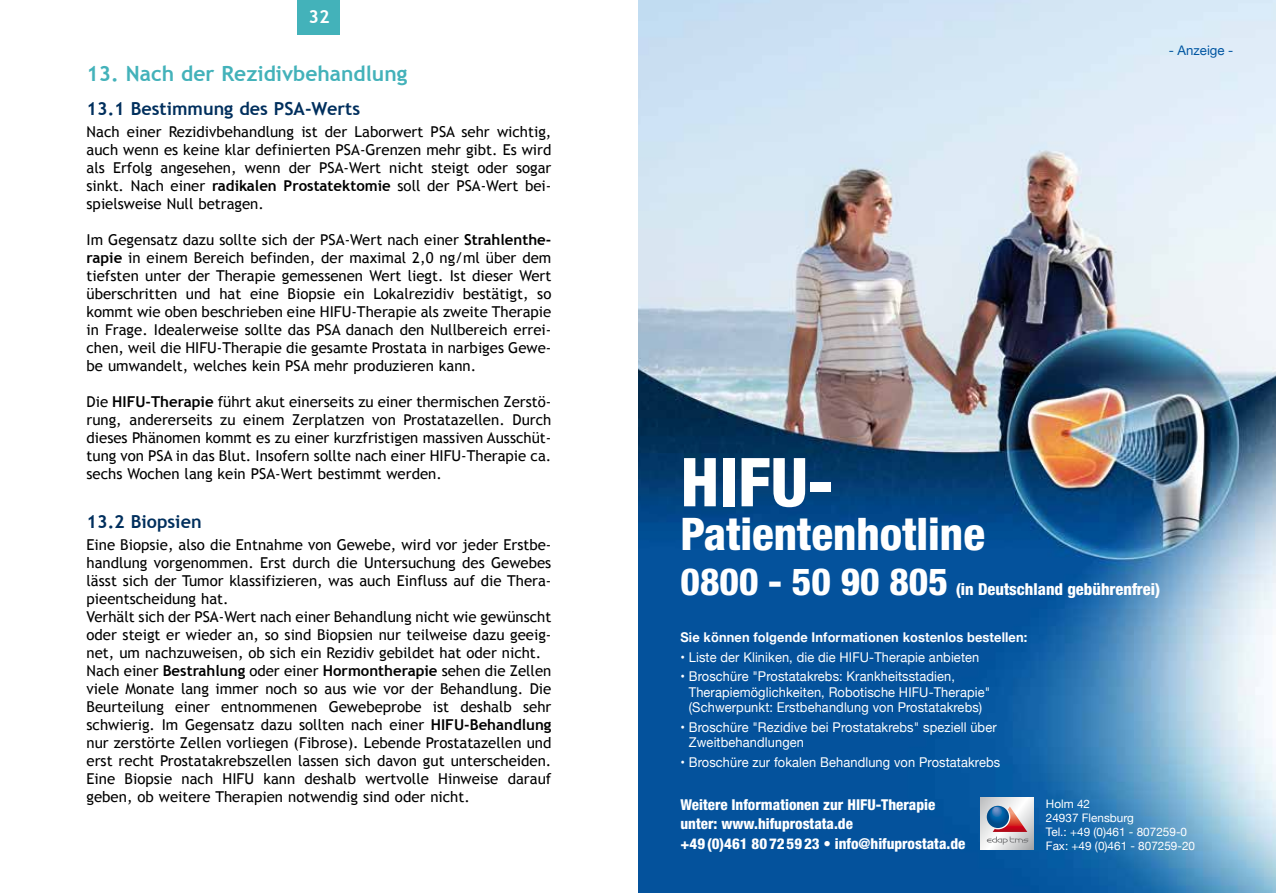
<style>
.page{position:relative;width:1276px;height:893px;background:#fff}
.page>*{position:absolute;margin:0;border:0;box-sizing:border-box;transform-origin:0 0}
.t1{font:800 condensed 67.5px "Helvetica Neue";color:#fff}
.t2{font:800 condensed 45px "Helvetica Neue";color:#fff}
.t3{font:800 condensed 37.5px "Helvetica Neue";color:#fff}
.t4{font:700 21px "Trebuchet MS";color:#43b2ba}
.t5{font:700 18px "Trebuchet MS";color:#002f5d}
.t6{font:700 18px "Trebuchet MS";color:#fff}
.t7{font:800 condensed 16.5px "Helvetica Neue";color:#fff}
.t8{font:15px/18px "Trebuchet MS";color:#000;text-align:justify}
.t9{font:800 condensed 15px/19.5px "Helvetica Neue";color:#fff}
.t10{font:13.5px/15.1px "Helvetica Neue";letter-spacing:.01em;color:#fff;scale:.95 1}
.t11{font:700 13.5px "Helvetica Neue";letter-spacing:.01em;color:#fff;scale:.95 1}
.t12{font:13.2px "Helvetica Neue";color:#0055a1}
.t13{font:11.7px/14.1px "Helvetica Neue";color:#fff}
.s1{font-weight:700}
</style>
<div class="page">
<div style="left:298px;top:0;width:42px;height:34px;background:#43b2ba"></div>
<img style="left:638px;top:0;width:638px;height:893px">
<svg style="left:980px;top:797px;width:53px;height:52px"></svg>
<p class="t6" style="left:308px;top:6px;width:23px">32</p>
<h3 class="t4" style="left:87px;top:60px;width:322px">13. Nach der Rezidivbehandlung</h3>
<p class="t5" style="left:87px;top:97px;width:275px">13.1 Bestimmung des PSA-Werts</p>
<p class="t8" style="left:87px;top:123px;width:466px">Nach einer Rezidivbehandlung ist der Laborwert PSA sehr wichtig, auch wenn es keine klar definierten PSA-Grenzen mehr gibt. Es wird als Erfolg angesehen, wenn der PSA-Wert nicht steigt oder sogar sinkt. Nach einer <span class="s1">radikalen Prostatektomie</span> soll der PSA-Wert bei&shy;spielsweise Null betragen.</p>
<p class="t8" style="left:87px;top:231px;width:466px">Im Gegensatz dazu sollte sich der PSA-Wert nach einer <span class="s1">Strahlenthe&shy;rapie</span> in einem Bereich befinden, der maximal 2,0 ng/ml über dem tiefsten unter der Therapie gemessenen Wert liegt. Ist dieser Wert überschritten und hat eine Biopsie ein Lokalrezidiv bestätigt, so kommt wie oben beschrieben eine HIFU-Therapie als zweite Therapie in Frage. Idealerweise sollte das PSA danach den Nullbereich errei&shy;chen, weil die HIFU-Therapie die gesamte Prostata in narbiges Gewe&shy;be umwandelt, welches kein PSA mehr produzieren kann.</p>
<p class="t8" style="left:87px;top:393px;width:466px">Die <span class="s1">HIFU-Therapie</span> führt akut einerseits zu einer thermischen Zerstö&shy;rung, andererseits zu einem Zerplatzen von Prostatazellen. Durch dieses Phänomen kommt es zu einer kurzfristigen massiven Ausschüt&shy;tung von PSA in das Blut. Insofern sollte nach einer HIFU-Therapie ca. sechs Wochen lang kein PSA-Wert bestimmt werden.</p>
<p class="t5" style="left:87px;top:510px;width:117px">13.2 Biopsien</p>
<p class="t8" style="left:87px;top:536px;width:466px;text-align:left">Eine Biopsie, also die Entnahme von Gewebe, wird vor jeder Erstbe&shy;handlung vorgenommen. Erst durch die Untersuchung des Gewebes lässt sich der Tumor klassifizieren, was auch Einfluss auf die Thera&shy;pieentscheidung hat.<br>Verhält sich der PSA-Wert nach einer Behandlung nicht wie gewünscht oder steigt er wieder an, so sind Biopsien nur teilweise dazu geeig&shy;net, um nachzuweisen, ob sich ein Rezidiv gebildet hat oder nicht.<br>Nach einer <span class="s1">Bestrahlung</span> oder einer <span class="s1">Hormontherapie</span> sehen die Zellen viele Monate lang immer noch so aus wie vor der Behandlung. Die Beurteilung einer entnommenen Gewebeprobe ist deshalb sehr schwierig. Im Gegensatz dazu sollten nach einer <span class="s1">HIFU-Behandlung </span>nur zerstörte Zellen vorliegen (Fibrose). Lebende Prostatazellen und erst recht Prostatakrebszellen lassen sich davon gut unterscheiden.<br>Eine Biopsie nach HIFU kann deshalb wertvolle Hinweise darauf geben, ob weitere Therapien notwendig sind oder nicht.</p>
<p class="t12" style="left:1168px;top:41px;width:66px">- Anzeige -</p>
<h1 class="t1" style="left:680px;top:440px;width:154px">HIFU-</h1>
<h2 class="t2" style="left:680px;top:506px;width:306px">Patientenhotline</h2>
<h3 class="t3" style="left:680px;top:559px;width:269px">0800 - 50 90 805</h3>
<p class="t7" style="left:955px;top:579px;width:206px">(in Deutschland gebührenfrei)</p>
<p class="t11" style="left:680px;top:626px;width:367px">Sie können folgende Informationen kostenlos bestellen:</p>
<p class="t10" style="left:680px;top:650px;width:316px">• Liste der Kliniken, die die HIFU-Therapie anbieten</p>
<p class="t10" style="left:689px;top:670px;width:319px;text-indent:-8px">• Broschüre "Prostatakrebs: Krankheitsstadien,<br>Therapiemöglichkeiten, Robotische HIFU-Therapie" (Schwerpunkt: Erstbehandlung von Prostatakrebs)</p>
<p class="t10" style="left:689px;top:720px;width:325px;text-indent:-8px">• Broschüre "Rezidive bei Prostatakrebs" speziell über<br>Zweitbehandlungen</p>
<p class="t10" style="left:680px;top:755px;width:338px">• Broschüre zur fokalen Behandlung von Prostatakrebs</p>
<p class="t9" style="left:680px;top:794px;width:286px">Weitere Informationen zur HIFU-Therapie unter: www.hifuprostata.de<br>+49(0)461 80725923 • info@hifuprostata.de</p>
<p class="t13" style="left:1046px;top:798px;width:151px">Holm 42<br>24937 Flensburg<br>Tel.: +49 (0)461 - 807259-0<br>Fax: +49 (0)461 - 807259-20</p>
</div>
